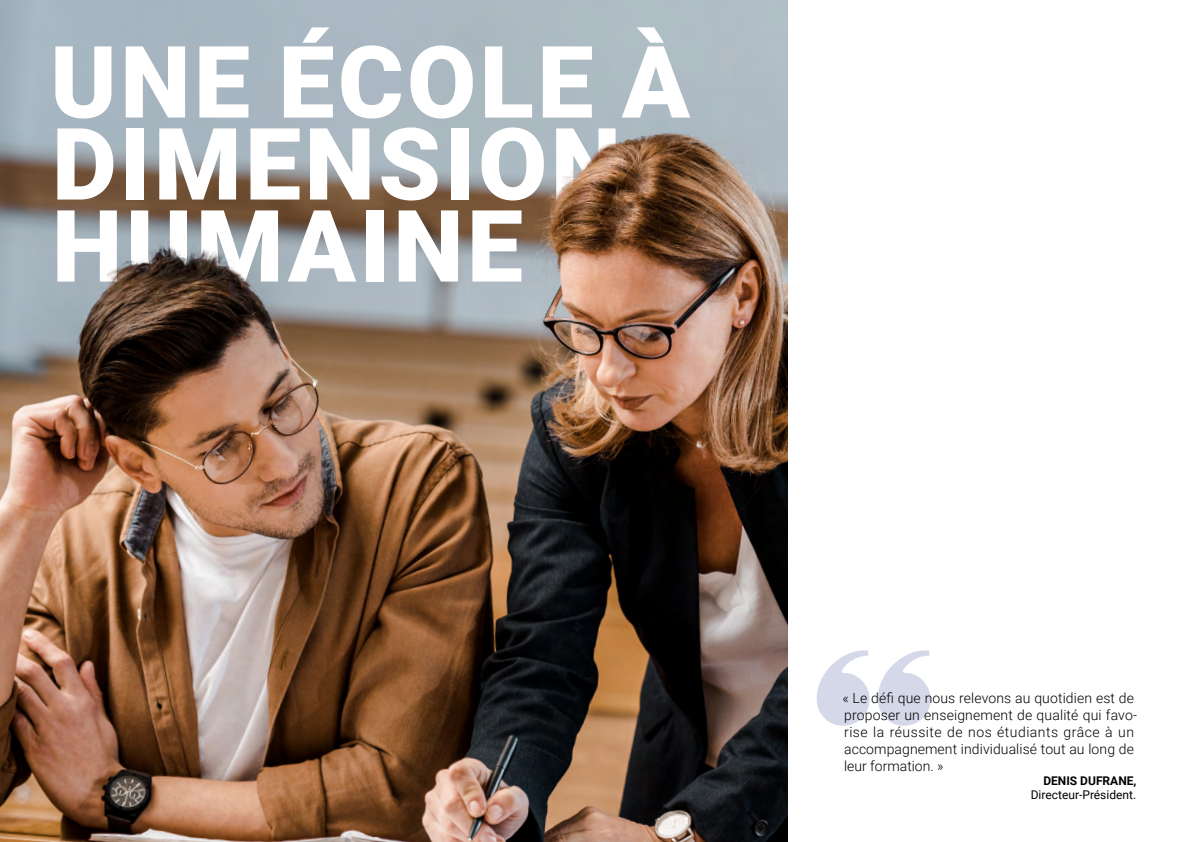
<style>
.page{position:relative;width:1191px;height:842px;background:#fff}
.page>*{position:absolute;margin:0;border:0;box-sizing:border-box;transform-origin:0 0}
.t1{font:900 100px/82px "Roboto";letter-spacing:.035em;color:#fff}
.t2{font:300 14px/16.8px "Roboto";letter-spacing:.01em;color:#000}
.t3{font:12px "Roboto";color:#000}
.t4{font:700 12px "Roboto";color:#000}
</style>
<div class="page">
<svg style="left:816px;top:650px;width:53px;height:76px"></svg>
<svg style="left:878px;top:650px;width:52px;height:76px"></svg>
<img style="left:0;top:0;width:787px;height:842px">
<img style="left:0;top:128px;width:622px;height:169px">
<p class="t1" style="left:50px;top:37px;width:641px">UNE ÉCOLE À<br>DIMENSION<br>HUMAINE</p>
<p class="t2" style="left:842px;top:689px;width:296px">« Le défi que nous relevons au quotidien est de proposer un enseignement de qualité qui favo&shy;rise la réussite de nos étudiants grâce à un accompagnement individualisé tout au long de leur formation. »</p>
<p class="t4" style="left:1043px;top:772px;width:95px">DENIS DUFRANE,</p>
<p class="t3" style="left:1030px;top:787px;width:107px">Directeur-Président.</p>
</div>
